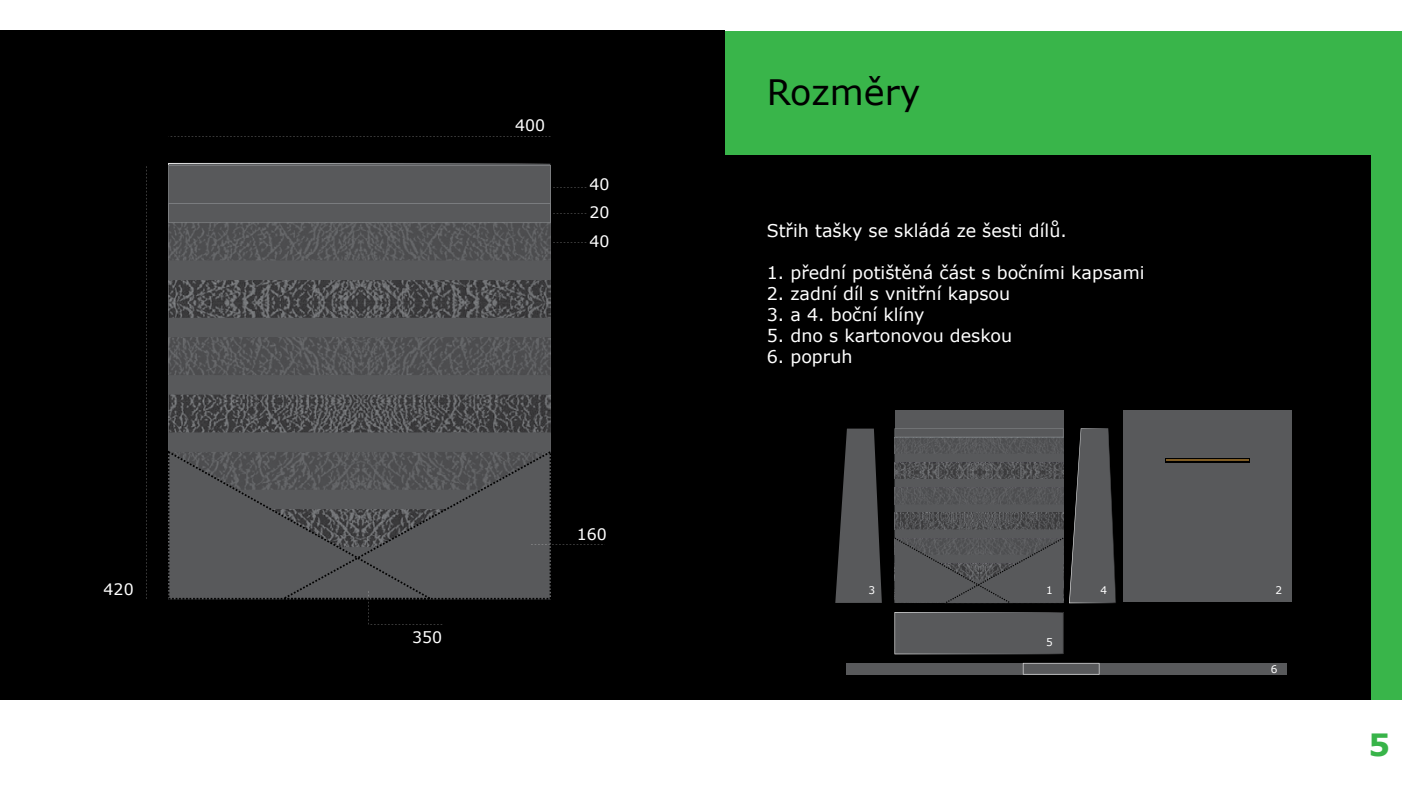
<style>
.page{position:relative;width:1402px;height:787px;background:#fff}
.page>*{position:absolute;margin:0;border:0;box-sizing:border-box;transform-origin:0 0}
.t1{font:35px "Verdana";color:#000}
.t2{font:700 30.62px "Verdana";color:#38b449}
.t3{font:17.5px "Verdana";color:#fff}
.t4{font:15.75px/27.9px "Verdana";color:#fff}
.t5{font:10.5px "Verdana";color:#fff}
</style>
<div class="page">
<div style="left:0;top:31px;width:1401px;height:668px;background:#39b54a"></div>
<div style="left:0;top:156px;width:1370px;height:543px;background:#000"></div>
<div style="left:894px;top:410px;width:169px;height:191px;background:#58595b"></div>
<div style="left:1123px;top:410px;width:168px;height:191px;background:#58595b"></div>
<svg style="left:894px;top:428px;width:169px;height:9px"></svg>
<img style="left:894px;top:437px;width:169px;height:16px">
<img style="left:894px;top:462px;width:169px;height:16px">
<svg style="left:894px;top:478px;width:168px;height:9px"></svg>
<img style="left:894px;top:487px;width:168px;height:17px">
<img style="left:894px;top:512px;width:169px;height:17px">
<svg style="left:894px;top:529px;width:169px;height:74px"></svg>
<hr style="left:1165px;top:458px;width:84px;height:4px;background:#000">
<hr style="left:1165px;top:459px;width:83px;height:2px;background:#7f5c24">
<svg style="left:835px;top:428px;width:46px;height:174px"></svg>
<svg style="left:1069px;top:428px;width:47px;height:175px"></svg>
<div style="left:894px;top:612px;width:169px;height:42px;background:#58595b"></div>
<div style="left:846px;top:663px;width:440px;height:11px;background:#58595b"></div>
<svg style="left:1022px;top:662px;width:77px;height:12px"></svg>
<div style="left:0;top:30px;width:725px;height:669px;background:#000"></div>
<div style="left:168px;top:165px;width:383px;height:267px;background:#58595b"></div>
<img style="left:168px;top:223px;width:382px;height:37px">
<div style="left:168px;top:260px;width:383px;height:20px;background:#58595b"></div>
<img style="left:168px;top:280px;width:382px;height:37px">
<div style="left:168px;top:317px;width:383px;height:20px;background:#58595b"></div>
<img style="left:168px;top:337px;width:382px;height:38px">
<div style="left:168px;top:375px;width:383px;height:20px;background:#58595b"></div>
<img style="left:168px;top:394px;width:382px;height:38px">
<svg style="left:553px;top:187px;width:33px;height:1px"></svg>
<svg style="left:168px;top:136px;width:382px;height:1px"></svg>
<svg style="left:168px;top:203px;width:418px;height:20px;background:#545557"></svg>
<svg style="left:553px;top:242px;width:33px;height:1px"></svg>
<svg style="left:168px;top:432px;width:435px;height:192px"></svg>
<p class="t4" style="left:104px;top:574px;width:32px">420</p>
<p class="t4" style="left:515px;top:111px;width:32px">400</p>
<p class="t4" style="left:589px;top:170px;width:22px">40<br>20</p>
<p class="t4" style="left:589px;top:227px;width:22px">40</p>
<p class="t4" style="left:412px;top:623px;width:32px">350</p>
<p class="t4" style="left:577px;top:520px;width:32px">160</p>
<h1 class="t1" style="left:766px;top:68px;width:155px">Rozměry</h1>
<p class="t3" style="left:766px;top:218px;width:301px">Střih tašky se skládá ze šesti dílů.</p>
<p class="t3" style="left:766px;top:260px;width:379px">1. přední potištěná část s bočními kapsami</p>
<p class="t3" style="left:766px;top:281px;width:245px">2. zadní díl s vnitřní kapsou</p>
<p class="t3" style="left:766px;top:302px;width:159px">3. a 4. boční klíny</p>
<p class="t3" style="left:766px;top:323px;width:247px">5. dno s kartonovou deskou</p>
<p class="t3" style="left:766px;top:344px;width:87px">6. popruh</p>
<p class="t5" style="left:868px;top:583px;width:8px">3</p>
<p class="t5" style="left:1046px;top:583px;width:8px">1</p>
<p class="t5" style="left:1100px;top:583px;width:8px">4</p>
<p class="t5" style="left:1275px;top:583px;width:8px">2</p>
<p class="t5" style="left:1046px;top:635px;width:8px">5</p>
<p class="t5" style="left:1270px;top:661px;width:8px">6</p>
<h2 class="t2" style="left:1368px;top:723px;width:23px">5</h2>
</div>
